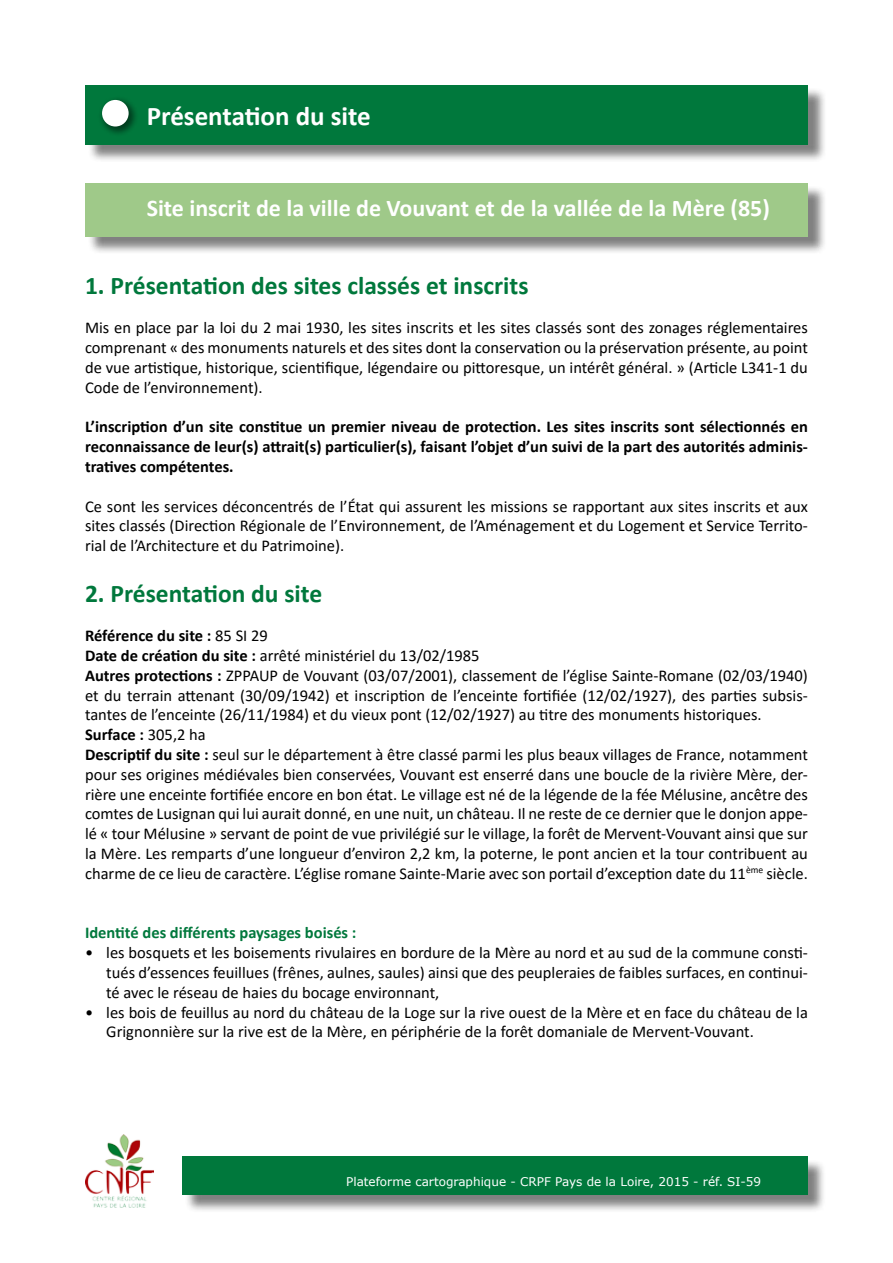
<style>
.page{position:relative;width:893px;height:1263px;background:#fff}
.page>*{position:absolute;margin:0;border:0;box-sizing:border-box;transform-origin:0 0}
.t1{font:700 27px "Calibri";color:#fff}
.t2{font:700 25.5px "Calibri";color:#00783c}
.t3{font:700 24px "Calibri";color:#fff}
.t4{font:16.5px/19.8px "Calibri";color:#000;text-align:justify}
.t5{font:700 16.5px/19.8px "Calibri";color:#000;text-align:justify}
.t6{font:700 16.5px "Calibri";color:#00783c}
.t7{font:12px "Verdana";color:#fff}
.s1{font-weight:700}
</style>
<div class="page">
<div style="left:184px;top:1159px;width:642px;height:54px;background:#000;opacity:.5"></div>
<div style="left:182px;top:1157px;width:626px;height:38px;background:#00783c"></div>
<img style="left:85px;top:1134px;width:68px;height:74px">
<div style="left:87px;top:87px;width:740px;height:76px;background:#000;opacity:.5"></div>
<div style="left:85px;top:85px;width:723px;height:60px;background:#00783c"></div>
<div style="left:97px;top:95px;width:42px;height:42px;background:#000;opacity:.5"></div>
<div style="left:102px;top:100px;width:27px;height:26px;background:#fff;border-radius:50%"></div>
<div style="left:87px;top:185px;width:740px;height:70px;background:#000;opacity:.5"></div>
<div style="left:85px;top:183px;width:723px;height:53px;background:#9fc989"></div>
<h1 class="t1" style="left:147px;top:97px;width:226px">Présentation du site</h1>
<h3 class="t3" style="left:147px;top:191px;width:625px">Site inscrit de la ville de Vouvant et de la vallée de la Mère (85)</h3>
<h2 class="t2" style="left:85px;top:267px;width:445px">1. Présentation des sites classés et inscrits</h2>
<p class="t4" style="left:85px;top:318px;width:724px">Mis en place par la loi du 2 mai 1930, les sites inscrits et les sites classés sont des zonages réglementaires comprenant « des monuments naturels et des sites dont la conservation ou la préservation présente, au point de vue artistique, historique, scientifique, légendaire ou pittoresque, un intérêt général. » (Article L341-1 du Code de l’environnement).</p>
<p class="t5" style="left:85px;top:416px;width:724px">L’inscription d’un site constitue un premier niveau de protection. Les sites inscrits sont sélectionnés en reconnaissance de leur(s) attrait(s) particulier(s), faisant l’objet d’un suivi de la part des autorités adminis&shy;tratives compétentes.</p>
<p class="t4" style="left:85px;top:496px;width:724px">Ce sont les services déconcentrés de l’État qui assurent les missions se rapportant aux sites inscrits et aux sites classés (Direction Régionale de l’Environnement, de l’Aménagement et du Logement et Service Territo&shy;rial de l’Architecture et du Patrimoine).</p>
<h2 class="t2" style="left:85px;top:575px;width:239px">2. Présentation du site</h2>
<p class="t4" style="left:85px;top:625px;width:724px;text-align:left"><span class="s1">Référence du site :</span> 85 SI 29<br><span class="s1">Date de création du site :</span> arrêté ministériel du 13/02/1985<br><span class="s1">Autres protections :</span> ZPPAUP de Vouvant (03/07/2001), classement de l’église Sainte-Romane (02/03/1940) et du terrain attenant (30/09/1942) et inscription de l’enceinte fortifiée (12/02/1927), des parties subsis&shy;tantes de l’enceinte (26/11/1984) et du vieux pont (12/02/1927) au titre des monuments historiques.<br><span class="s1">Surface :</span> 305,2 ha<br><span class="s1">Descriptif du site :</span> seul sur le département à être classé parmi les plus beaux villages de France, notamment pour ses origines médiévales bien conservées, Vouvant est enserré dans une boucle de la rivière Mère, der&shy;rière une enceinte fortifiée encore en bon état. Le village est né de la légende de la fée Mélusine, ancêtre des comtes de Lusignan qui lui aurait donné, en une nuit, un château. Il ne reste de ce dernier que le donjon appe&shy;lé « tour Mélusine » servant de point de vue privilégié sur le village, la forêt de Mervent-Vouvant ainsi que sur la Mère. Les remparts d’une longueur d’environ 2,2 km, la poterne, le pont ancien et la tour contribuent au charme de ce lieu de caractère. L’église romane Sainte-Marie avec son portail d’exception date du 11<sup>ème</sup> siècle.</p>
<p class="t6" style="left:85px;top:921px;width:273px">Identité des différents paysages boisés :</p>
<p class="t4" style="left:106px;top:942px;width:703px;text-indent:-21px">• les bosquets et les boisements rivulaires en bordure de la Mère au nord et au sud de la commune consti&shy;tués d’essences feuillues (frênes, aulnes, saules) ainsi que des peupleraies de faibles surfaces, en continui&shy;té avec le réseau de haies du bocage environnant,</p>
<p class="t4" style="left:106px;top:1002px;width:703px;text-indent:-21px">• les bois de feuillus au nord du château de la Loge sur la rive ouest de la Mère et en face du château de la<br>Grignonnière sur la rive est de la Mère, en périphérie de la forêt domaniale de Mervent-Vouvant.</p>
<p class="t7" style="left:346px;top:1174px;width:416px">Plateforme cartographique - CRPF Pays de la Loire, 2015 - réf. SI-59</p>
</div>
